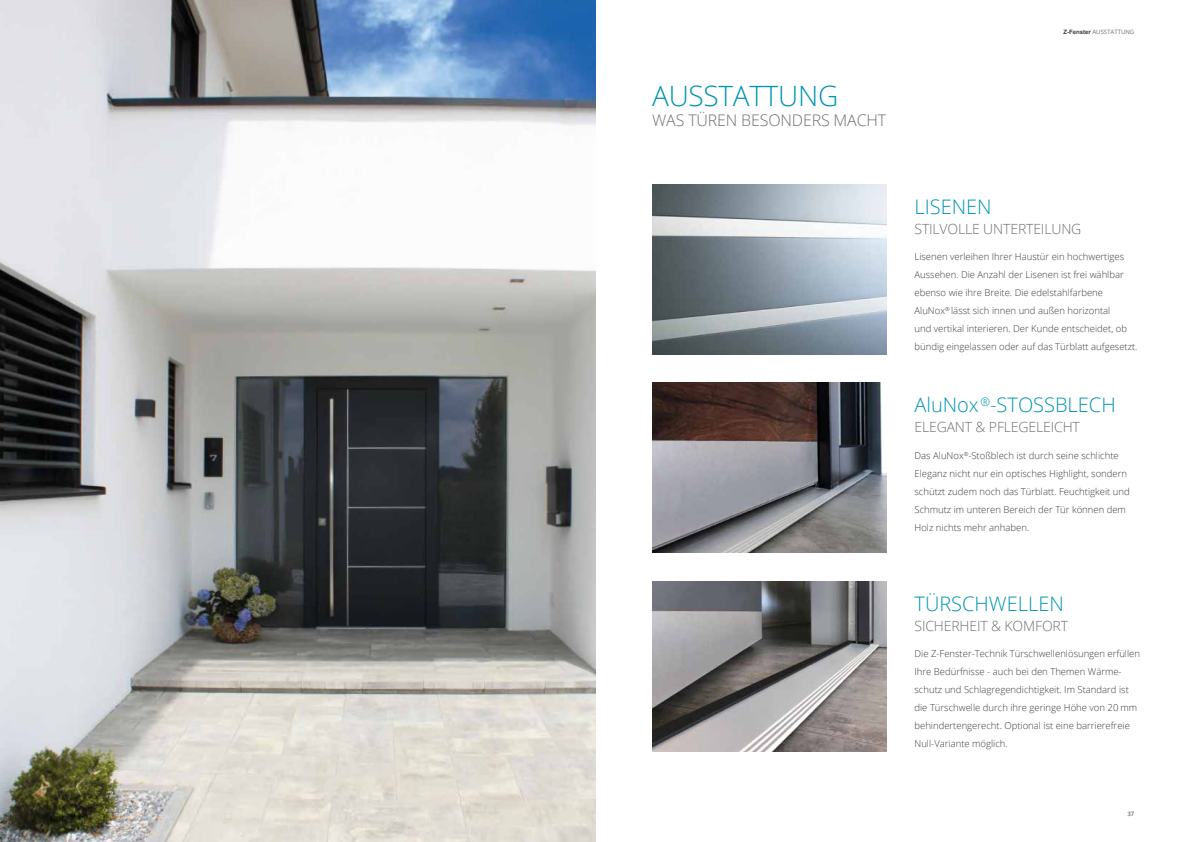
<style>
.page{position:relative;width:1191px;height:842px;background:#fff}
.page>*{position:absolute;margin:0;border:0;box-sizing:border-box;transform-origin:0 0}
.t1{font:300 28px "Open Sans";letter-spacing:-.01em;color:#0096b0}
.t2{font:300 20px "Open Sans";color:#0096b0}
.t3{font:300 16px "Open Sans";letter-spacing:-.01em;color:#706f6f}
.t4{font:300 14px "Open Sans";letter-spacing:-.01em;color:#706f6f}
.t5{font:300 9.5px/18px "Open Sans";color:#3c3c3b}
.t6{font:6px "Open Sans";color:#706f6f}
.t7{font:6px "Open Sans";color:#3c3c3b}
.s1{font-family:"Arial";font-weight:700;color:#3c3c3b}
</style>
<div class="page">
<img style="left:0;top:0;width:595px;height:842px">
<img style="left:652px;top:184px;width:234px;height:170px">
<img style="left:652px;top:581px;width:234px;height:170px">
<img style="left:652px;top:383px;width:234px;height:170px">
<h1 class="t1" style="left:652px;top:77px;width:188px">AUSSTATTUNG</h1>
<h3 class="t3" style="left:652px;top:110px;width:235px">WAS TÜREN BESONDERS MACHT</h3>
<p class="t6" style="left:1063px;top:28px;width:72px"><span class="s1">Z-Fenster</span> AUSSTATTUNG</p>
<h2 class="t2" style="left:914px;top:193px;width:79px">LISENEN</h2>
<h3 class="t4" style="left:914px;top:219px;width:168px">STILVOLLE UNTERTEILUNG</h3>
<p class="t5" style="left:914px;top:248px;width:224px">Lisenen verleihen Ihrer Haustür ein hochwertiges Aussehen. Die Anzahl der Lisenen ist frei wählbar ebenso wie ihre Breite. Die edelstahlfarbene AluNox<sup>®</sup> lässt sich innen und außen horizontal<br>und vertikal interieren. Der Kunde entscheidet, ob bündig eingelassen oder auf das Türblatt aufgesetzt.</p>
<h2 class="t2" style="left:914px;top:391px;width:203px">AluNox<sup>®</sup>-STOSSBLECH</h2>
<h3 class="t4" style="left:914px;top:417px;width:167px">ELEGANT &amp; PFLEGELEICHT</h3>
<p class="t5" style="left:914px;top:446px;width:217px">Das AluNox<sup>®</sup>-Stoßblech ist durch seine schlichte Eleganz nicht nur ein optisches Highlight, sondern schützt zudem noch das Türblatt. Feuchtigkeit und Schmutz im unteren Bereich der Tür können dem Holz nichts mehr anhaben.</p>
<h2 class="t2" style="left:914px;top:590px;width:151px">TÜRSCHWELLEN</h2>
<h3 class="t4" style="left:914px;top:616px;width:155px">SICHERHEIT &amp; KOMFORT</h3>
<p class="t5" style="left:914px;top:644px;width:227px">Die Z-Fenster-Technik Türschwellenlösungen erfüllen Ihre Bedürfnisse - auch bei den Themen Wärme&shy;schutz und Schlagregendichtigkeit. Im Standard ist die Türschwelle durch ihre geringe Höhe von 20 mm behindertengerecht. Optional ist eine barrierefreie Null-Variante möglich.</p>
<p class="t7" style="left:1127px;top:810px;width:8px">37</p>
</div>
